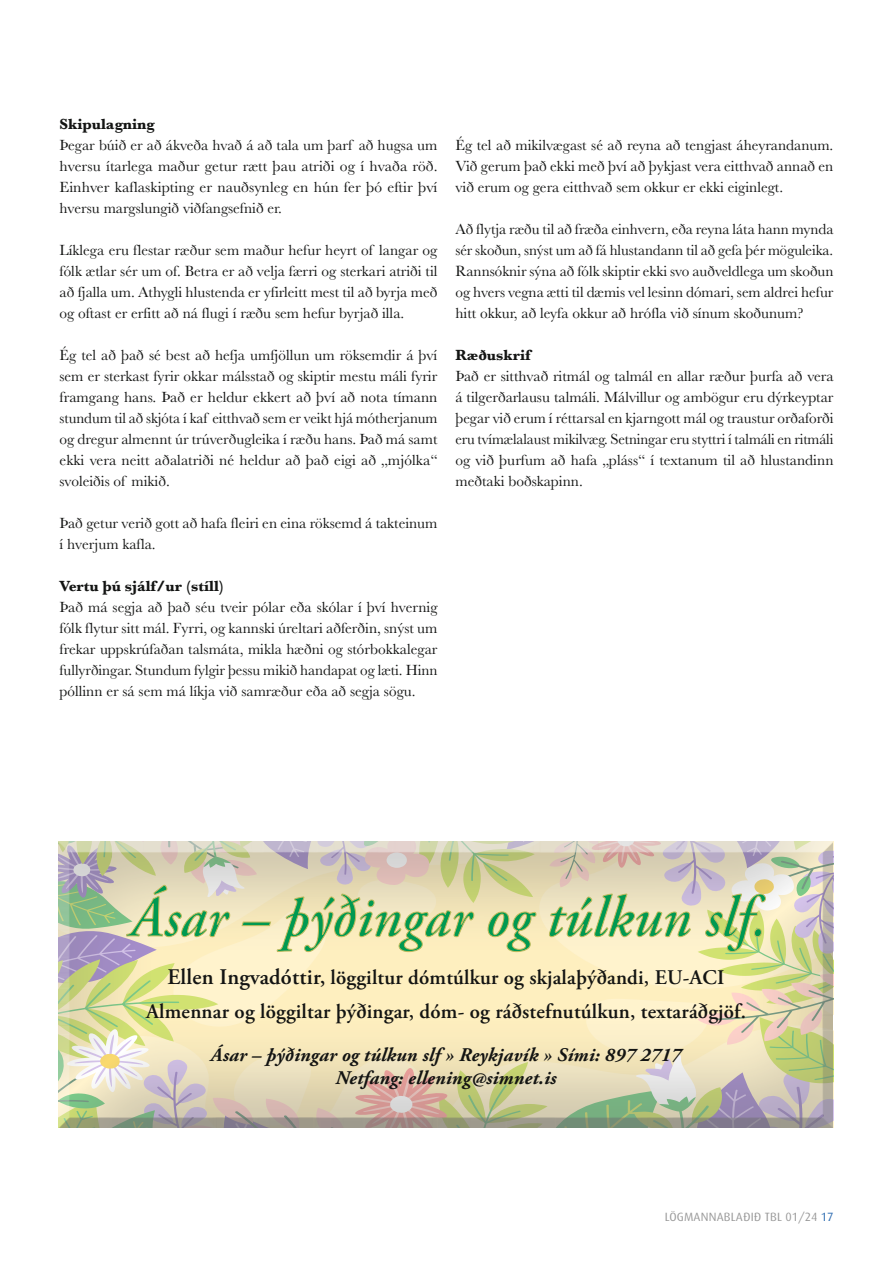
<style>
.page{position:relative;width:893px;height:1263px;background:#fff}
.page>*{position:absolute;margin:0;border:0;box-sizing:border-box;transform-origin:0 0}
.t1{font:600 20.85px/34.2px "Adobe Garamond Pro";letter-spacing:.01em;color:#131413;text-align:center}
.t2{font:italic 700 19.35px/22.2px "Adobe Garamond Pro";letter-spacing:.01em;color:#131413;text-align:center}
.t3{font:15.3px/21px "Baskerville";color:#131413;text-align:justify}
.t4{font:700 15.3px "Baskerville";color:#131413}
.t5{font:12px "Dax";letter-spacing:.015em;color:#999}
.s1{font-size:22.2px}
.s2{color:#2e6db2}
</style>
<div class="page">
<svg style="left:59px;top:842px;width:774px;height:286px;background:#dad5b1"></svg>
<p class="t4" style="left:60px;top:113px;width:97px">Skipulagning</p>
<p class="t3" style="left:60px;top:134px;width:379px">Þegar búið er að ákveða hvað á að tala um þarf að hugsa um hversu ítarlega maður getur rætt þau atriði og í hvaða röð.<br>Einhver kaflaskipting er nauðsynleg en hún fer þó eftir því hversu margslungið viðfangsefnið er.</p>
<p class="t3" style="left:60px;top:239px;width:380px">Líklega eru flestar ræður sem maður hefur heyrt of langar og fólk ætlar sér um of. Betra er að velja færri og sterkari atriði til að fjalla um. Athygli hlustenda er yfirleitt mest til að byrja með og oftast er erfitt að ná flugi í ræðu sem hefur byrjað illa.</p>
<p class="t3" style="left:60px;top:344px;width:380px">Ég tel að það sé best að hefja umfjöllun um röksemdir á því sem er sterkast fyrir okkar málsstað og skiptir mestu máli fyrir framgang hans. Það er heldur ekkert að því að nota tímann stundum til að skjóta í kaf eitthvað sem er veikt hjá mótherjanum og dregur almennt úr trúverðugleika í ræðu hans. Það má samt ekki vera neitt aðalatriði né heldur að það eigi að „mjólka“ svoleiðis of mikið.</p>
<p class="t3" style="left:60px;top:512px;width:379px">Það getur verið gott að hafa fleiri en eina röksemd á takteinum í hverjum kafla.</p>
<p class="t4" style="left:60px;top:575px;width:166px">Vertu þú sjálf/ur (stíll)</p>
<p class="t3" style="left:60px;top:596px;width:380px">Það má segja að það séu tveir pólar eða skólar í því hvernig fólk flytur sitt mál. Fyrri, og kannski úreltari aðferðin, snýst um frekar uppskrúfaðan talsmáta, mikla hæðni og stórbokkalegar fullyrðingar. Stundum fylgir þessu mikið handapat og læti. Hinn póllinn er sá sem má líkja við samræður eða að segja sögu.</p>
<p class="t3" style="left:455px;top:134px;width:379px">Ég tel að mikilvægast sé að reyna að tengjast áheyrandanum.<br>Við gerum það ekki með því að þykjast vera eitthvað annað en við erum og gera eitthvað sem okkur er ekki eiginlegt.</p>
<p class="t3" style="left:455px;top:218px;width:379px">Að flytja ræðu til að fræða einhvern, eða reyna láta hann mynda sér skoðun, snýst um að fá hlustandann til að gefa þér möguleika.<br>Rannsóknir sýna að fólk skiptir ekki svo auðveldlega um skoðun og hvers vegna ætti til dæmis vel lesinn dómari, sem aldrei hefur hitt okkur, að leyfa okkur að hrófla við sínum skoðunum?</p>
<p class="t4" style="left:455px;top:344px;width:77px">Ræðuskrif</p>
<p class="t3" style="left:455px;top:365px;width:380px">Það er sitthvað ritmál og talmál en allar ræður þurfa að vera á tilgerðarlausu talmáli. Málvillur og ambögur eru dýrkeyptar þegar við erum í réttarsal en kjarngott mál og traustur orðaforði eru tvímælalaust mikilvæg. Setningar eru styttri í talmáli en ritmáli og við þurfum að hafa „pláss“ í textanum til að hlustandinn meðtaki boðskapinn.</p>
<h1 class="t1" style="left:146px;top:961px;width:601px"><span class="s1">Ellen Ingvadóttir,</span> löggiltur dómtúlkur og skjalaþýðandi, EU-ACI<br>Almennar og löggiltar þýðingar, dóm- og ráðstefnutúlkun, textaráðgjöf.</h1>
<p class="t2" style="left:211px;top:1044px;width:472px">Ásar – þýðingar og túlkun slf » Reykjavík » Sími: 897 2717<br>Netfang: ellening@simnet.is</p>
<p class="t5" style="left:665px;top:1210px;width:170px">LÖGMANNABLAÐIÐ TBL 01/24 <span class="s2">17</span></p>
</div>
